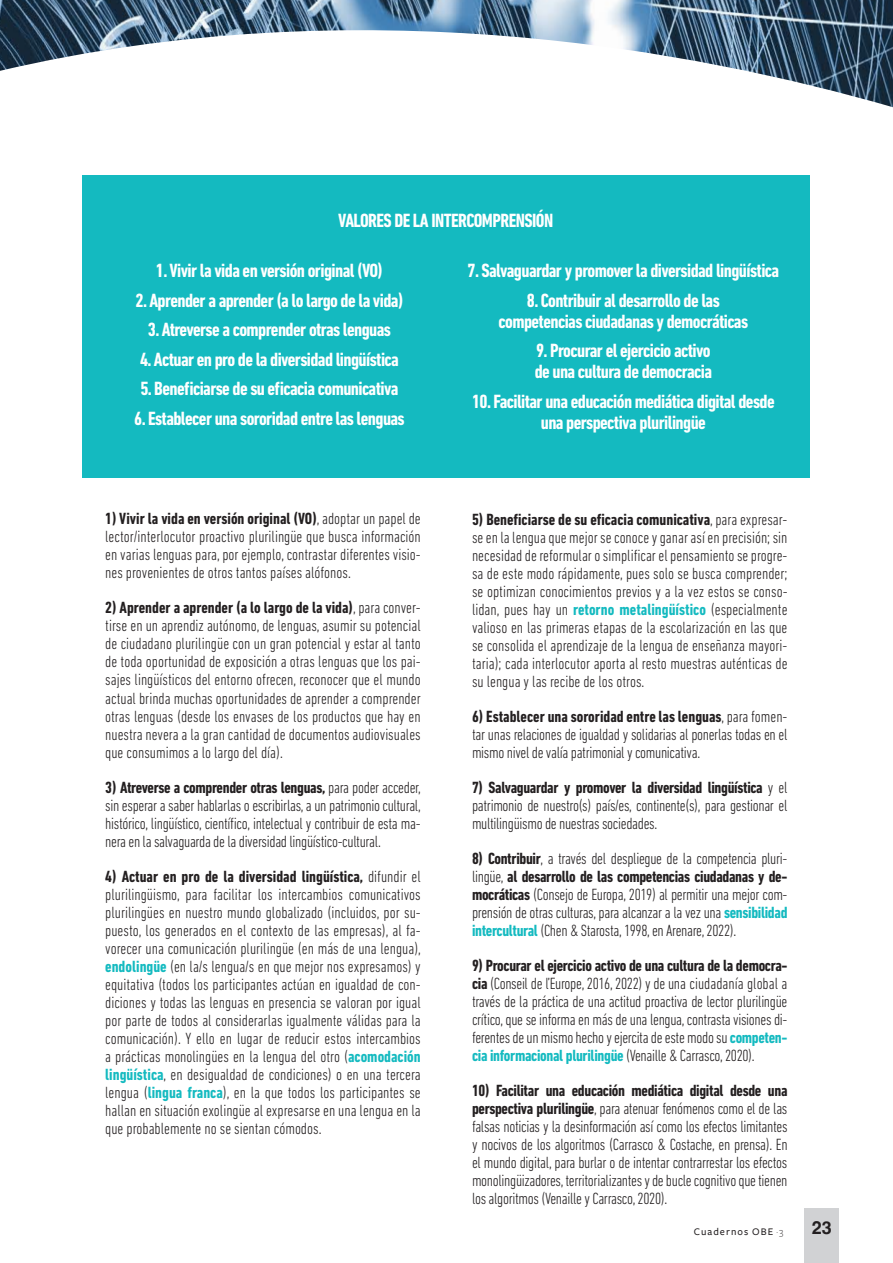
<style>
.page{position:relative;width:893px;height:1263px;background:#fff}
.page>*{position:absolute;margin:0;border:0;box-sizing:border-box;transform-origin:0 0}
.t1{font:700 condensed 19.5px/21px "DIN Next LT Pro";letter-spacing:-.03em;color:#fff;text-align:center}
.t2{font:700 18px "Helvetica";color:#231f20}
.t3{font:300 condensed 16.5px/18px "DIN Next LT Pro";letter-spacing:-.02em;color:#231f20;text-align:justify}
.t4{font:500 10.5px "Freight Sans";letter-spacing:.1em;color:#231f20}
.s1{font-weight:700}
.s2{font-weight:700;color:#14bac0}
.s3{font-weight:300}
</style>
<div class="page">
<div style="left:805px;top:1209px;width:34px;height:54px;background:#d1d2d4"></div>
<img style="left:0;top:0;width:893px;height:107px">
<div style="left:82px;top:175px;width:727px;height:302px;background:#14bac0"></div>
<p class="t1" style="left:338px;top:210px;width:216px">VALORES DE LA INTERCOMPRENSIÓN</p>
<p class="t1" style="left:156px;top:260px;width:229px">1. Vivir la vida en versión original (VO)</p>
<p class="t1" style="left:135px;top:289px;width:269px">2. Aprender a aprender (a lo largo de la vida)</p>
<p class="t1" style="left:148px;top:319px;width:245px">3. Atreverse a comprender otras lenguas</p>
<p class="t1" style="left:140px;top:348px;width:260px">4. Actuar en pro de la diversidad lingüística</p>
<p class="t1" style="left:140px;top:378px;width:260px">5. Beneficiarse de su eficacia comunicativa</p>
<p class="t1" style="left:134px;top:407px;width:272px">6. Establecer una sororidad entre las lenguas</p>
<p class="t1" style="left:468px;top:260px;width:313px">7. Salvaguardar y promover la diversidad lingüística</p>
<p class="t1" style="left:499px;top:289px;width:251px">8. Contribuir al desarrollo de las competencias ciudadanas y democráticas</p>
<p class="t1" style="left:535px;top:340px;width:179px;text-align:left">9. Procurar el ejercicio activo de una cultura de democracia</p>
<p class="t1" style="left:472px;top:390px;width:304px">10. Facilitar una educación mediática digital desde una perspectiva plurilingüe</p>
<p class="t3" style="left:105px;top:510px;width:317px"><span class="s1">1) Vivir la vida en versión original (VO)</span>, adoptar un papel de lector/interlocutor proactivo plurilingüe que busca información en varias lenguas para, por ejemplo, contrastar diferentes visio&shy;nes provenientes de otros tantos países alófonos.</p>
<p class="t3" style="left:105px;top:599px;width:317px"><span class="s1">2) Aprender a aprender (a lo largo de la vida)</span>, para conver&shy;tirse en un aprendiz autónomo, de lenguas, asumir su potencial de ciudadano plurilingüe con un gran potencial y estar al tanto de toda oportunidad de exposición a otras lenguas que los pai&shy;sajes lingüísticos del entorno ofrecen, reconocer que el mundo actual brinda muchas oportunidades de aprender a comprender otras lenguas (desde los envases de los productos que hay en nuestra nevera a la gran cantidad de documentos audiovisuales que consumimos a lo largo del día).</p>
<p class="t3" style="left:105px;top:778px;width:317px"><span class="s1">3) Atreverse a comprender otras lenguas,</span> para poder acceder, sin esperar a saber hablarlas o escribirlas, a un patrimonio cultural, histórico, lingüístico, científico, intelectual y contribuir de esta ma&shy;nera en la salvaguarda de la diversidad lingüístico-cultural.</p>
<p class="t3" style="left:105px;top:867px;width:317px"><span class="s1">4) Actuar en pro de la diversidad lingüística,</span> difundir el plurilingüismo, para facilitar los intercambios comunicativos plurilingües en nuestro mundo globalizado (incluidos, por su&shy;puesto, los generados en el contexto de las empresas), al fa&shy;vorecer una comunicación plurilingüe (en más de una lengua), <span class="s2">endolingüe</span> (en la/s lengua/s en que mejor nos expresamos) y equitativa (todos los participantes actúan en igualdad de con&shy;diciones y todas las lenguas en presencia se valoran por igual por parte de todos al considerarlas igualmente válidas para la comunicación). Y ello en lugar de reducir estos intercambios a prácticas monolingües en la lengua del otro (<span class="s2">acomodación lingüística</span>, en desigualdad de condiciones) o en una tercera lengua (<span class="s2">lingua franca</span>), en la que todos los participantes se hallan en situación exolingüe al expresarse en una lengua en la que probablemente no se sientan cómodos.</p>
<p class="t3" style="left:472px;top:510px;width:317px"><span class="s1">5) Beneficiarse de su eficacia comunicativa</span>, para expresar&shy;se en la lengua que mejor se conoce y ganar así en precisión; sin necesidad de reformular o simplificar el pensamiento se progre&shy;sa de este modo rápidamente, pues solo se busca comprender; se optimizan conocimientos previos y a la vez estos se conso&shy;lidan, pues hay un <span class="s2">retorno metalingüístico</span> (especialmente valioso en las primeras etapas de la escolarización en las que se consolida el aprendizaje de la lengua de enseñanza mayori&shy;taria); cada interlocutor aporta al resto muestras auténticas de su lengua y las recibe de los otros.</p>
<p class="t3" style="left:472px;top:707px;width:317px"><span class="s1">6) Establecer una sororidad entre las lenguas</span>, para fomen&shy;tar unas relaciones de igualdad y solidarias al ponerlas todas en el mismo nivel de valía patrimonial y comunicativa.</p>
<p class="t3" style="left:472px;top:778px;width:317px"><span class="s1">7) Salvaguardar y promover la diversidad lingüística</span> y el patrimonio de nuestro(s) país/es, continente(s), para gestionar el multilingüismo de nuestras sociedades.</p>
<p class="t3" style="left:472px;top:849px;width:317px"><span class="s1">8) Contribuir</span>, a través del despliegue de la competencia pluri&shy;lingüe, <span class="s1">al desarrollo de las competencias ciudadanas y de&shy;mocráticas</span> (Consejo de Europa, 2019) al permitir una mejor com&shy;prensión de otras culturas, para alcanzar a la vez una <span class="s2">sensibilidad intercultural</span> (Chen &amp; Starosta, 1998, en Arenare, 2022).</p>
<p class="t3" style="left:472px;top:956px;width:317px"><span class="s1">9) Procurar el ejercicio activo de una cultura de la democra&shy;cia</span> (Conseil de l’Europe, 2016, 2022) y de una ciudadanía global a través de la práctica de una actitud proactiva de lector plurilingüe crítico, que se informa en más de una lengua, contrasta visiones di&shy;ferentes de un mismo hecho y ejercita de este modo su <span class="s2">competen&shy;cia informacional plurilingüe</span> (Venaille &amp; Carrasco, 2020).</p>
<p class="t3" style="left:472px;top:1081px;width:317px"><span class="s1">10) Facilitar una educación mediática digital desde una perspectiva plurilingüe</span>, para atenuar fenómenos como el de las falsas noticias y la desinformación así como los efectos limitantes y nocivos de los algoritmos (Carrasco &amp; Costache, en prensa). En el mundo digital, para burlar o de intentar contrarrestar los efectos monolingüizadores, territorializantes y de bucle cognitivo que tienen los algoritmos (Venaille y Carrasco, 2020).</p>
<p class="t4" style="left:694px;top:1226px;width:91px">Cuadernos OBE <span class="s3">·3</span></p>
<p class="t2" style="left:812px;top:1217px;width:22px">23</p>
</div>
